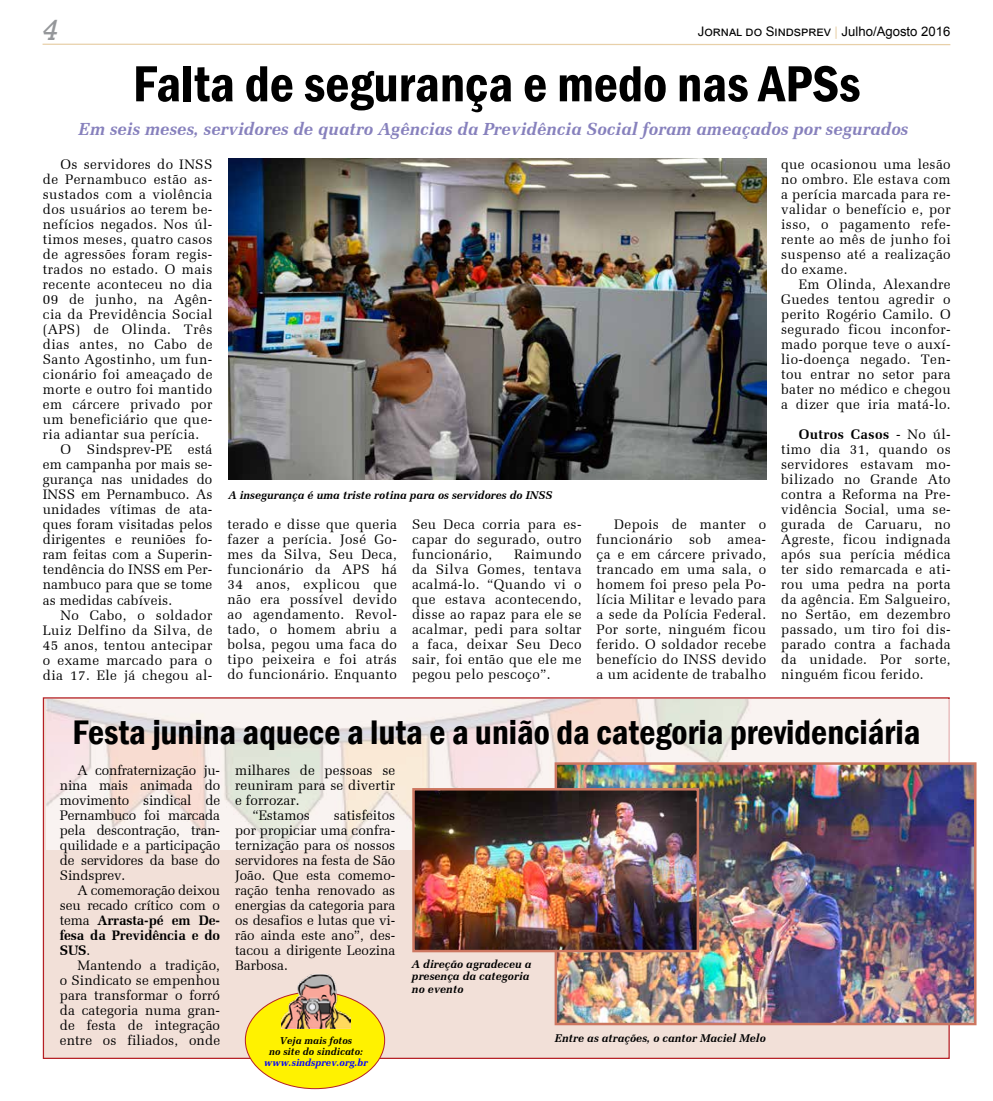
<style>
.page{position:relative;width:993px;height:1101px;background:#fff}
.page>*{position:absolute;margin:0;border:0;box-sizing:border-box;transform-origin:0 0}
.t1{font:600 condensed 52.5px "Franklin Gothic";color:#000}
.t2{font:600 condensed 35px "Franklin Gothic";color:#000}
.t3{font:italic 30px "Rockwell";color:#95979a}
.t4{font:italic 700 17.5px "Zapf Elliptical 711 BT";color:#8781bd}
.t5{font:13.75px/15px "Zapf Elliptical 711 BT";letter-spacing:.03em;color:#000;text-align:justify}
.t6{font:13.75px "Zapf Elliptical 711 BT";letter-spacing:.01em;color:#000}
.t7{font:13.75px "Zapf Elliptical 711 BT";color:#000}
.t8{font:13.12px "Arial";color:#000}
.t9{font:italic 700 11.25px/12.5px "Zapf Elliptical 711 BT";color:#000}
.t10{font:italic 700 10px/11.2px "Zapf Elliptical 711 BT";color:#000;text-align:center}
.t11{font:italic 700 10px "Zapf Elliptical 711 BT";color:#00f}
.s1{color:#e8d0a9}
.s2{font-weight:700}
</style>
<div class="page">
<hr style="left:43px;top:44px;width:907px;height:1px;background:#e8d0a9">
<div style="left:43px;top:697px;width:906px;height:361px;background:#f2e0d8"></div>
<img style="left:46px;top:699px;width:904px;height:150px">
<img style="left:557px;top:765px;width:416px;height:257px">
<div style="left:554px;top:762px;width:422px;height:263px;border:2px solid #cd7660"></div>
<img style="left:415px;top:790px;width:281px;height:159px">
<div style="left:412px;top:787px;width:287px;height:165px;border:2px solid #cd7660"></div>
<div style="left:245px;top:991px;width:139px;height:97px;background:#fff200;border-radius:50%"></div>
<img style="left:281px;top:974px;width:70px;height:54px">
<img style="left:228px;top:158px;width:537px;height:321px">
<h3 class="t3" style="left:43px;top:13px;width:17px">4</h3>
<p class="t8" style="left:697px;top:22px;width:254px">Jornal do Sindsprev <span class="s1">|</span> Julho/Agosto 2016</p>
<h1 class="t1" style="left:133px;top:49px;width:729px">Falta de segurança e medo nas APSs</h1>
<p class="t4" style="left:79px;top:119px;width:831px">Em seis meses, servidores de quatro Agências da Previdência Social foram ameaçados por segurados</p>
<p class="t5" style="left:61px;top:156px;width:153px">Os servidores do INSS</p>
<p class="t5" style="left:43px;top:171px;width:171px">de Pernambuco estão as-</p>
<p class="t5" style="left:43px;top:186px;width:171px">sustados com a violência</p>
<p class="t5" style="left:43px;top:201px;width:171px">dos usuários ao terem be-</p>
<p class="t5" style="left:43px;top:216px;width:171px">nefícios negados. Nos úl-</p>
<p class="t5" style="left:43px;top:231px;width:171px">timos meses, quatro casos</p>
<p class="t5" style="left:43px;top:246px;width:171px">de agressões foram regis-</p>
<p class="t5" style="left:43px;top:261px;width:171px">trados no estado. O mais</p>
<p class="t5" style="left:43px;top:276px;width:171px">recente aconteceu no dia</p>
<p class="t5" style="left:43px;top:291px;width:171px">09 de junho, na Agên-</p>
<p class="t5" style="left:43px;top:307px;width:171px">cia da Previdência Social</p>
<p class="t5" style="left:43px;top:322px;width:171px">(APS) de Olinda. Três</p>
<p class="t5" style="left:43px;top:337px;width:171px">dias antes, no Cabo de</p>
<p class="t5" style="left:43px;top:352px;width:171px">Santo Agostinho, um fun-</p>
<p class="t5" style="left:43px;top:367px;width:171px">cionário foi ameaçado de</p>
<p class="t5" style="left:43px;top:382px;width:171px">morte e outro foi mantido</p>
<p class="t5" style="left:43px;top:397px;width:171px">em cárcere privado por</p>
<p class="t5" style="left:43px;top:412px;width:171px">um beneficiário que que-</p>
<p class="t5" style="left:43px;top:427px;width:158px">ria adiantar sua perícia.</p>
<p class="t6" style="left:61px;top:441px;width:153px">O Sindsprev-PE está</p>
<p class="t6" style="left:43px;top:456px;width:171px">em campanha por mais se-</p>
<p class="t6" style="left:43px;top:471px;width:171px">gurança nas unidades do</p>
<p class="t6" style="left:43px;top:486px;width:171px">INSS em Pernambuco. As</p>
<p class="t6" style="left:43px;top:501px;width:171px">unidades vítimas de ata-</p>
<p class="t6" style="left:43px;top:516px;width:171px">ques foram visitadas pelos</p>
<p class="t6" style="left:43px;top:531px;width:171px">dirigentes e reuniões fo-</p>
<p class="t6" style="left:43px;top:546px;width:171px">ram feitas com a Superin-</p>
<p class="t6" style="left:43px;top:561px;width:171px">tendência do INSS em Per-</p>
<p class="t6" style="left:43px;top:576px;width:171px">nambuco para que se tome</p>
<p class="t6" style="left:43px;top:592px;width:131px">as medidas cabíveis.</p>
<p class="t5" style="left:61px;top:607px;width:153px">No Cabo, o soldador</p>
<p class="t5" style="left:43px;top:622px;width:171px">Luiz Delfino da Silva, de</p>
<p class="t5" style="left:43px;top:637px;width:171px">45 anos, tentou antecipar</p>
<p class="t5" style="left:43px;top:652px;width:171px">o exame marcado para o</p>
<p class="t5" style="left:43px;top:667px;width:171px">dia 17. Ele já chegou al-</p>
<p class="t9" style="left:228px;top:488px;width:325px">A insegurança é uma triste rotina para os servidores do INSS</p>
<p class="t5" style="left:227px;top:517px;width:171px">terado e disse que queria fazer a perícia. José Go&shy;mes da Silva, Seu Deca, funcionário da APS há 34 anos, explicou que não era possível devido ao agendamento. Revol&shy;tado, o homem abriu a bolsa, pegou uma faca do tipo peixeira e foi atrás do funcionário. Enquanto</p>
<p class="t5" style="left:412px;top:516px;width:171px">Seu Deca corria para es&shy;capar do segurado, outro funcionário,</p>
<p class="t5" style="left:412px;top:546px;width:171px;text-indent:102px">Raimundo da Silva Gomes, tentava acalmá-lo. “Quando vi o que estava acontecendo, disse ao rapaz para ele se acalmar, pedi para soltar a faca, deixar Seu Deco sair, foi então que ele me pegou pelo pescoço”.</p>
<p class="t5" style="left:596px;top:516px;width:171px;text-indent:18px">Depois de manter o funcionário sob amea&shy;ça e em cárcere privado, trancado em uma sala, o homem foi preso pela Po&shy;lícia Militar e levado para a sede da Polícia Federal.<br>Por sorte, ninguém ficou ferido. O soldador recebe benefício do INSS devido a um acidente de trabalho</p>
<p class="t5" style="left:780px;top:157px;width:171px">que ocasionou uma lesão no ombro. Ele estava com a perícia marcada para re&shy;validar o benefício e, por isso, o pagamento refe&shy;rente ao mês de junho foi suspenso até a realização do exame.</p>
<p class="t5" style="left:780px;top:277px;width:171px;text-indent:18px">Em Olinda, Alexandre Guedes tentou agredir o perito Rogério Camilo. O segurado ficou inconfor&shy;mado porque teve o auxí&shy;lio-doença negado. Ten&shy;tou entrar no setor para bater no médico e chegou a dizer que iria matá-lo.</p>
<p class="t5" style="left:780px;top:427px;width:171px;text-indent:18px"><span class="s2">Outros Casos</span> - No úl&shy;timo dia 31, quando os servidores estavam mo&shy;bilizado no Grande Ato contra a Reforma na Pre&shy;vidência Social, uma se&shy;gurada de Caruaru, no Agreste, ficou indignada após sua perícia médica ter sido remarcada e ati&shy;rou uma pedra na porta da agência. Em Salgueiro, no Sertão, em dezembro passado, um tiro foi dis&shy;parado contra a fachada da unidade. Por sorte, ninguém ficou ferido.</p>
<h2 class="t2" style="left:73px;top:708px;width:849px">Festa junina aquece a luta e a união da categoria previdenciária</h2>
<p class="t5" style="left:60px;top:762px;width:162px;text-indent:18px">A confraternização ju&shy;nina mais animada do movimento sindical de Pernambuco foi marcada pela descontração, tran&shy;quilidade e a participação de servidores da base do Sindsprev.</p>
<p class="t5" style="left:60px;top:882px;width:162px;text-indent:18px">A comemoração deixou seu recado crítico com o tema <span class="s2">Arrasta-pé em De&shy;fesa da Previdência e do SUS</span>.</p>
<p class="t5" style="left:60px;top:957px;width:162px;text-indent:18px">Mantendo a tradição, o Sindicato se empenhou para transformar o forró da categoria numa gran&shy;de festa de integração entre os filiados, onde</p>
<p class="t6" style="left:235px;top:761px;width:162px">milhares de pessoas se</p>
<p class="t6" style="left:235px;top:776px;width:162px">reuniram para se divertir</p>
<p class="t6" style="left:235px;top:791px;width:66px">e forrozar.</p>
<p class="t7" style="left:253px;top:806px;width:59px">“Estamos</p>
<p class="t5" style="left:235px;top:807px;width:162px;text-indent:99px">satisfeitos por propiciar uma confra&shy;ternização para os nossos servidores na festa de São João. Que esta comemo&shy;ração tenha renovado as energias da categoria para os desafios e lutas que vi&shy;rão ainda este ano”, des&shy;tacou a dirigente Leozina Barbosa.</p>
<p class="t9" style="left:412px;top:957px;width:121px">A direção agradeceu a presença da categoria no evento</p>
<p class="t9" style="left:554px;top:1031px;width:212px">Entre as atrações, o cantor Maciel Melo</p>
<p class="t10" style="left:269px;top:1034px;width:95px">Veja mais fotos<br>no site do sindicato:</p>
<p class="t11" style="left:264px;top:1056px;width:105px">www.sindsprev.org.br</p>
</div>
